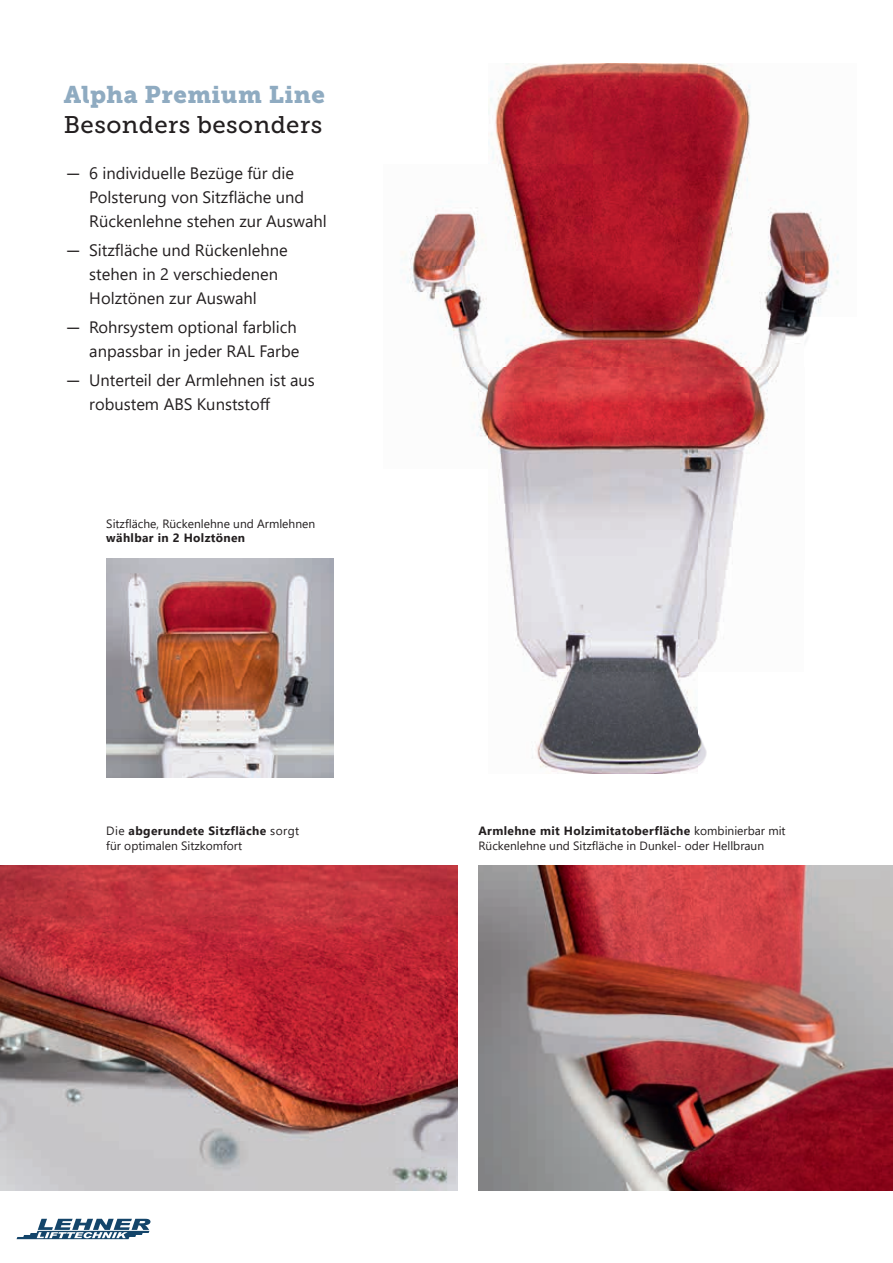
<style>
.page{position:relative;width:893px;height:1263px;background:#fff}
.page>*{position:absolute;margin:0;border:0;box-sizing:border-box;transform-origin:0 0}
.t1{font:24px "Museo Slab 500";letter-spacing:.02em;color:#231f20}
.t2{font:24px "Museo Slab 900";letter-spacing:.02em;color:#8fabc1}
.t3{font:16.5px/24px "Segoe UI";color:#231f20}
.t4{font:12px/14.4px "Segoe UI";color:#231f20}
.t5{font:700 12px "Segoe UI";letter-spacing:.03em;color:#231f20}
.s1{font-family:"Museo Sans 500"}
.s2{font-weight:700}
</style>
<div class="page">
<svg style="left:17px;top:1219px;width:134px;height:20px"></svg>
<img style="left:478px;top:866px;width:415px;height:325px">
<img style="left:0;top:866px;width:457px;height:325px">
<img style="left:106px;top:558px;width:227px;height:219px">
<img style="left:402px;top:64px;width:437px;height:710px">
<h1 class="t2" style="left:64px;top:81px;width:263px">Alpha Premium Line</h1>
<h1 class="t1" style="left:64px;top:111px;width:260px">Besonders besonders</h1>
<p class="t3" style="left:89px;top:160px;width:239px;text-indent:-23px"><span class="s1">—</span> 6 individuelle Bezüge für die<br>Polsterung von Sitzfläche und<br>Rückenlehne stehen zur Auswahl</p>
<p class="t3" style="left:89px;top:237px;width:200px;text-indent:-23px"><span class="s1">—</span> Sitzfläche und Rückenlehne stehen in 2 verschiedenen<br>Holztönen zur Auswahl</p>
<p class="t3" style="left:66px;top:314px;width:235px;text-align:right"><span class="s1">—</span> Rohrsystem optional farblich anpassbar in jeder RAL Farbe</p>
<p class="t3" style="left:89px;top:367px;width:227px;text-indent:-23px"><span class="s1">—</span> Unterteil der Armlehnen ist aus robustem ABS Kunststoff</p>
<p class="t4" style="left:106px;top:515px;width:210px">Sitzfläche, Rückenlehne und Armlehnen</p>
<p class="t5" style="left:106px;top:527px;width:140px">wählbar in 2 Holztönen</p>
<p class="t4" style="left:106px;top:823px;width:194px">Die <span class="s2">abgerundete Sitzfläche</span> sorgt für optimalen Sitzkomfort</p>
<p class="t4" style="left:478px;top:823px;width:309px"><span class="s2">Armlehne mit Holzimitatoberfläche</span> kombinierbar mit<br>Rückenlehne und Sitzfläche in Dunkel- oder Hellbraun</p>
</div>
